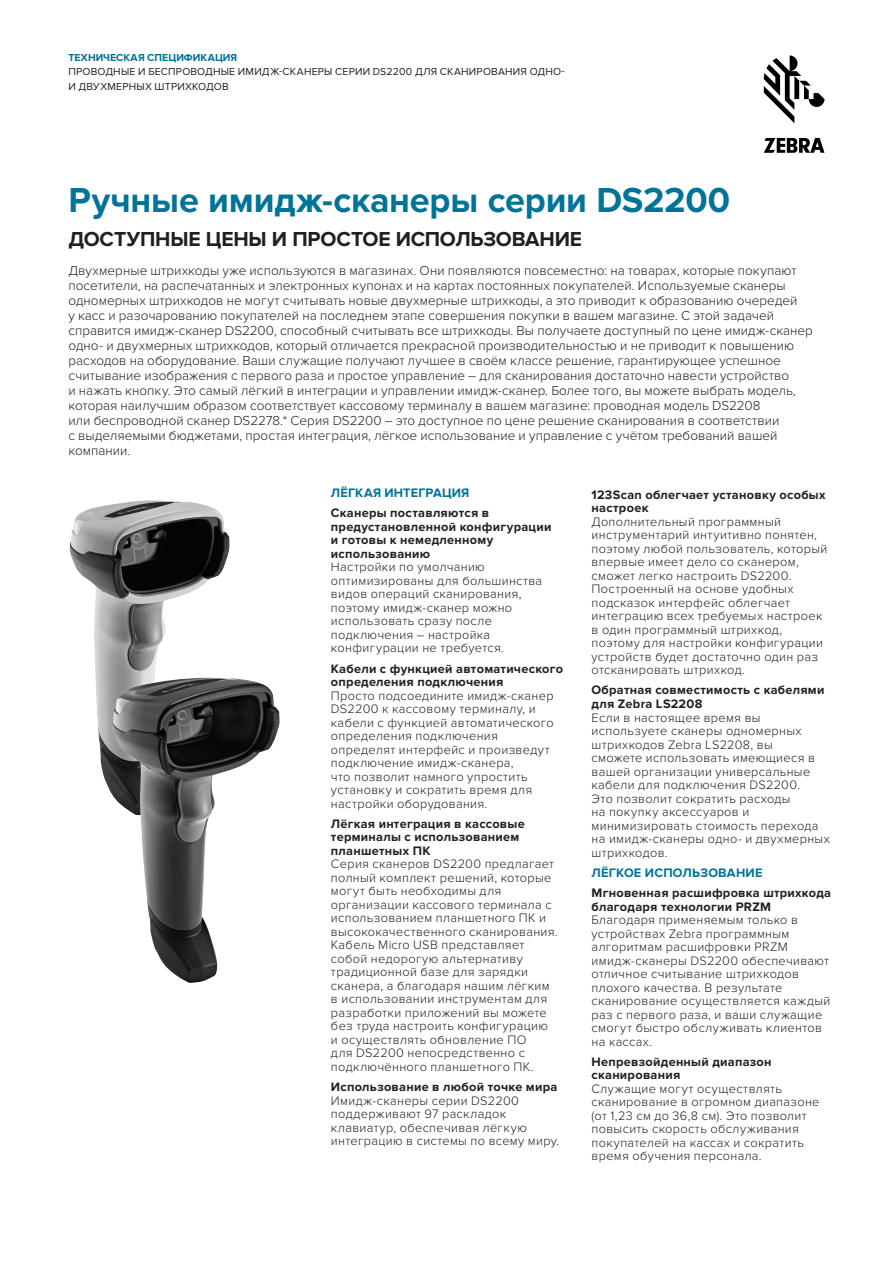
<style>
.page{position:relative;width:893px;height:1263px;background:#fff}
.page>*{position:absolute;margin:0;border:0;box-sizing:border-box;transform-origin:0 0}
.Cover_Headline{font:700 36px "Proxima Nova";letter-spacing:-.005em;color:#007398}
.Cover_Subhead{font:700 21px "Proxima Nova";letter-spacing:-.01em;color:#231f20}
.Intro_Body{font:300 13.5px/15px "Proxima Nova";letter-spacing:.005em;color:#231f20}
.Body_before_bullet{font:300 12.75px/13.5px "Proxima Nova";letter-spacing:.025em;color:#231f20}
.Body_before_bullet-2{font:700 12.75px/13.5px "Proxima Nova";letter-spacing:.02em;color:#231f20}
.Body_before_bullet-3{font:700 12.75px "Proxima Nova";letter-spacing:.015em;color:#007398}
.Body_Subhead_Level_1{font:700 12.75px "Proxima Nova";letter-spacing:.01em;color:#007398}
.t1{font:10.5px/14.2px "Proxima Nova";letter-spacing:.02em;color:#231f20}
.t2{font:700 10.5px "Proxima Nova";letter-spacing:.005em;color:#007398}
</style>
<div class="page">
<svg style="left:764px;top:55px;width:60px;height:68px"></svg>
<svg style="left:764px;top:138px;width:60px;height:15px"></svg>
<img style="left:69px;top:500px;width:161px;height:293px">
<img style="left:111px;top:678px;width:169px;height:305px">
<p class="t2" style="left:68px;top:51px;width:170px">ТЕХНИЧЕСКАЯ СПЕЦИФИКАЦИЯ</p>
<p class="t1" style="left:68px;top:65px;width:498px">ПРОВОДНЫЕ И БЕСПРОВОДНЫЕ ИМИДЖ-СКАНЕРЫ СЕРИИ DS2200 ДЛЯ СКАНИРОВАНИЯ ОДНО-<br>И ДВУХМЕРНЫХ ШТРИХКОДОВ</p>
<p class="Cover_Headline" style="left:68px;top:179px;width:663px">Ручные имидж-сканеры серии DS2200</p>
<p class="Cover_Subhead" style="left:68px;top:227px;width:515px">ДОСТУПНЫЕ ЦЕНЫ И ПРОСТОЕ ИСПОЛЬЗОВАНИЕ</p>
<p class="Intro_Body" style="left:68px;top:263px;width:746px">Двухмерные штрихкоды уже используются в магазинах. Они появляются повсеместно: на товарах, которые покупают посетители, на распечатанных и электронных купонах и на картах постоянных покупателей. Используемые сканеры одномерных штрихкодов не могут считывать новые двухмерные штрихкоды, а это приводит к образованию очередей<br>у касс и разочарованию покупателей на последнем этапе совершения покупки в вашем магазине. С этой задачей справится имидж-сканер DS2200, способный считывать все штрихкоды. Вы получаете доступный по цене имидж-сканер одно- и двухмерных штрихкодов, который отличается прекрасной производительностью и не приводит к повышению расходов на оборудование. Ваши служащие получают лучшее в своём классе решение, гарантирующее успешное считывание изображения с первого раза и простое управление – для сканирования достаточно навести устройство<br>и нажать кнопку. Это самый лёгкий в интеграции и управлении имидж-сканер. Более того, вы можете выбрать модель, которая наилучшим образом соответствует кассовому терминалу в вашем магазине: проводная модель DS2208<br>или беспроводной сканер DS2278.* Серия DS2200 – это доступное по цене решение сканирования в соответствии<br>с выделяемыми бюджетами, простая интеграция, лёгкое использование и управление с учётом требований вашей компании.</p>
<p class="Body_Subhead_Level_1" style="left:331px;top:485px;width:140px">ЛЁГКАЯ ИНТЕГРАЦИЯ</p>
<p class="Body_before_bullet-2" style="left:331px;top:507px;width:222px">Сканеры поставляются в предустановленной конфигурации и готовы к немедленному использованию</p>
<p class="Body_before_bullet" style="left:331px;top:560px;width:213px">Настройки по умолчанию оптимизированы для большинства видов операций сканирования, поэтому имидж-сканер можно использовать сразу после подключения – настройка конфигурации не требуется.</p>
<p class="Body_before_bullet-2" style="left:331px;top:662px;width:234px">Кабели с функцией автоматического определения подключения</p>
<p class="Body_before_bullet" style="left:331px;top:689px;width:224px">Просто подсоедините имидж-сканер<br>DS2200 к кассовому терминалу, и кабели с функцией автоматического определения подключения определят интерфейс и произведут подключение имидж-сканера,<br>что позволит намного упростить установку и сократить время для настройки оборудования.</p>
<p class="Body_before_bullet-2" style="left:331px;top:817px;width:195px">Лёгкая интеграция в кассовые терминалы с использованием планшетных ПК</p>
<p class="Body_before_bullet" style="left:331px;top:858px;width:228px">Серия сканеров DS2200 предлагает полный комплект решений, которые могут быть необходимы для организации кассового терминала с использованием планшетного ПК и высококачественного сканирования.<br>Кабель Micro USB представляет собой недорогую альтернативу традиционной базе для зарядки сканера, а благодаря нашим лёгким в использовании инструментам для разработки приложений вы можете без труда настроить конфигурацию и осуществлять обновление ПО<br>для DS2200 непосредственно с подключённого планшетного ПК.</p>
<p class="Body_before_bullet-2" style="left:331px;top:1080px;width:228px">Использование в любой точке мира</p>
<p class="Body_before_bullet" style="left:331px;top:1094px;width:230px">Имидж-сканеры серии DS2200 поддерживают 97 раскладок клавиатур, обеспечивая лёгкую интеграцию в системы по всему миру.</p>
<p class="Body_before_bullet-2" style="left:592px;top:488px;width:236px">123Scan облегчает установку особых настроек</p>
<p class="Body_before_bullet" style="left:592px;top:515px;width:237px">Дополнительный программный инструментарий интуитивно понятен, поэтому любой пользователь, который впервые имеет дело со сканером, сможет легко настроить DS2200.<br>Построенный на основе удобных подсказок интерфейс облегчает интеграцию всех требуемых настроек в один программный штрихкод, поэтому для настройки конфигурации устройств будет достаточно один раз отсканировать штрихкод.</p>
<p class="Body_before_bullet-2" style="left:592px;top:684px;width:234px">Обратная совместимость с кабелями для Zebra LS2208</p>
<p class="Body_before_bullet" style="left:592px;top:711px;width:240px">Если в настоящее время вы используете сканеры одномерных штрихкодов Zebra LS2208, вы<br>сможете использовать имеющиеся в вашей организации универсальные кабели для подключения DS2200.<br>Это позволит сократить расходы<br>на покупку аксессуаров и минимизировать стоимость перехода на имидж-сканеры одно- и двухмерных штрихкодов.</p>
<p class="Body_before_bullet-3" style="left:592px;top:865px;width:172px">ЛЁГКОЕ ИСПОЛЬЗОВАНИЕ</p>
<p class="Body_before_bullet-2" style="left:592px;top:886px;width:241px">Мгновенная расшифровка штрихкода благодаря технологии PRZM</p>
<p class="Body_before_bullet" style="left:592px;top:913px;width:240px">Благодаря применяемым только в устройствах Zebra программным алгоритмам расшифровки PRZM имидж-сканеры DS2200 обеспечивают отличное считывание штрихкодов плохого качества. В результате сканирование осуществляется каждый раз с первого раза, и ваши служащие смогут быстро обслуживать клиентов на кассах.</p>
<p class="Body_before_bullet-2" style="left:592px;top:1055px;width:181px">Непревзойденный диапазон сканирования</p>
<p class="Body_before_bullet" style="left:592px;top:1082px;width:229px">Служащие могут осуществлять сканирование в огромном диапазоне (от 1,23 см до 36,8 см). Это позволит повысить скорость обслуживания покупателей на кассах и сократить время обучения персонала.</p>
</div>
